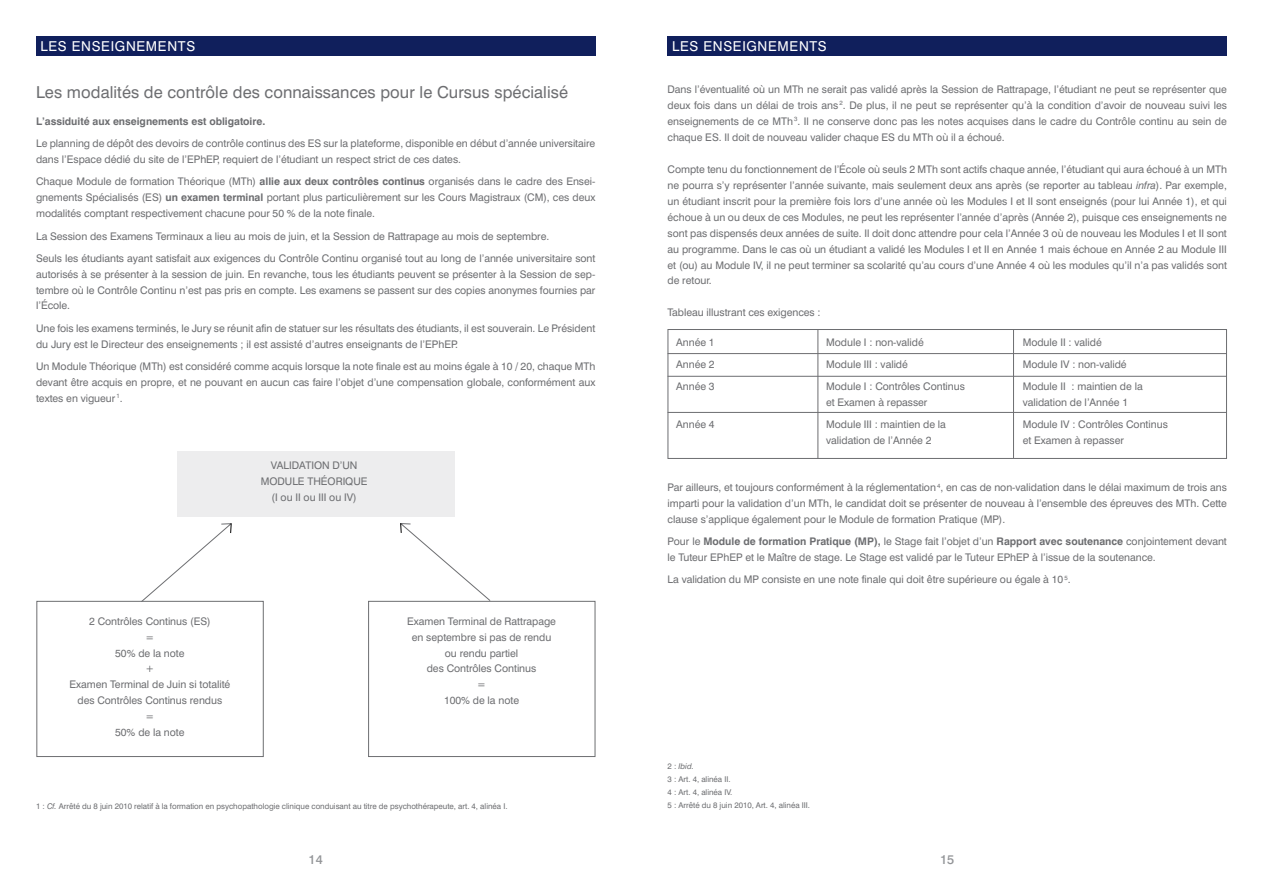
<style>
.page{position:relative;width:1263px;height:893px;background:#fff}
.page>*{position:absolute;margin:0;border:0;box-sizing:border-box;transform-origin:0 0}
.t1{font:16.5px "Swiss 721 Roman";letter-spacing:.005em;color:#6d6e71}
.t2{font:13.65px "Swiss 721 Roman";letter-spacing:.05em;color:#fff}
.t3{font:500 12.75px "Swiss 721";color:#939598}
.t4{font:10.5px/15.9px "Swiss 721 Roman";letter-spacing:-.005em;color:#6d6e71;text-align:justify}
.t5{font:700 10.5px "Swiss 721";letter-spacing:-.005em;color:#6d6e71}
.t6{font:7.95px/12.8px "Swiss 721 Roman";letter-spacing:-.005em;color:#6d6e71}
.t7{font:italic 7.95px "Swiss 721";color:#6d6e71}
.s1{font-family:"Swiss 721";font-weight:700}
.s2{font-family:"Swiss 721";font-style:italic}
.s3{font-family:"Swiss 721 Roman";font-weight:400}
.s4{font-family:"Swiss 721 Roman";font-style:normal}
</style>
<div class="page">
<div style="left:667px;top:36px;width:560px;height:20px;background:#101f5c"></div>
<div style="left:36px;top:36px;width:559px;height:20px;background:#101f5c"></div>
<div style="left:177px;top:451px;width:277px;height:65px;background:#ededee"></div>
<div style="left:36px;top:601px;width:228px;height:156px;background:#fff;border:1px solid #6d6e71"></div>
<div style="left:368px;top:601px;width:227px;height:156px;background:#fff;border:1px solid #6d6e71"></div>
<svg style="left:140px;top:523px;width:93px;height:80px"></svg>
<svg style="left:399px;top:523px;width:92px;height:79px"></svg>
<div style="left:668px;top:329px;width:559px;height:130px;border:1px solid #6d6e71"></div>
<hr style="left:667px;top:353px;width:560px;height:1px;background:#6d6e71">
<hr style="left:667px;top:376px;width:560px;height:1px;background:#6d6e71">
<hr style="left:667px;top:412px;width:560px;height:1px;background:#6d6e71">
<hr style="left:817px;top:329px;width:1px;height:130px;background:#6d6e71">
<hr style="left:1013px;top:329px;width:1px;height:129px;background:#6d6e71">
<h2 class="t2" style="left:41px;top:38px;width:156px">LES ENSEIGNEMENTS</h2>
<h1 class="t1" style="left:36px;top:82px;width:533px">Les modalités de contrôle des connaissances pour le Cursus spécialisé</h1>
<p class="t5" style="left:36px;top:115px;width:231px">L’assiduité aux enseignements est obligatoire.</p>
<p class="t4" style="left:36px;top:135px;width:561px">Le planning de dépôt des devoirs de contrôle continus des ES sur la plateforme, disponible en début d’année universitaire dans l’Espace dédié du site de l’EPhEP, requiert de l’étudiant un respect strict de ces dates.</p>
<p class="t4" style="left:36px;top:174px;width:561px">Chaque Module de formation Théorique (MTh) <span class="s1">allie aux deux contrôles continus</span> organisés dans le cadre des Ensei&shy;gnements Spécialisés (ES) <span class="s1">un examen terminal</span> portant plus particulièrement sur les Cours Magistraux (CM), ces deux modalités comptant respectivement chacune pour 50 % de la note finale.</p>
<p class="t4" style="left:36px;top:225px;width:561px;line-height:22.4px">La Session des Examens Terminaux a lieu au mois de juin, et la Session de Rattrapage au mois de septembre.<br>Seuls les étudiants ayant satisfait aux exigences du Contrôle Continu organisé tout au long de l’année universitaire sont</p>
<p class="t4" style="left:36px;top:266px;width:561px">autorisés à se présenter à la session de juin. En revanche, tous les étudiants peuvent se présenter à la Session de sep&shy;tembre où le Contrôle Continu n’est pas pris en compte. Les examens se passent sur des copies anonymes fournies par l’École.</p>
<p class="t4" style="left:36px;top:320px;width:561px">Une fois les examens terminés, le Jury se réunit afin de statuer sur les résultats des étudiants, il est souverain. Le Président du Jury est le Directeur des enseignements ; il est assisté d’autres enseignants de l’EPhEP.</p>
<p class="t4" style="left:36px;top:358px;width:561px">Un Module Théorique (MTh) est considéré comme acquis lorsque la note finale est au moins égale à 10 / 20, chaque MTh devant être acquis en propre, et ne pouvant en aucun cas faire l’objet d’une compensation globale, conformément aux textes en vigueur <sup>1</sup>.</p>
<p class="t4" style="left:261px;top:457px;width:108px;text-align:center">VALIDATION D’UN<br>MODULE THÉORIQUE (I ou II ou III ou IV)</p>
<p class="t4" style="left:69px;top:613px;width:162px;text-align:center">2 Contrôles Continus (ES)<br>=<br>50% de la note<br>+<br>Examen Terminal de Juin si totalité des Contrôles Continus rendus<br>=<br>50% de la note</p>
<p class="t4" style="left:407px;top:613px;width:150px;text-align:center">Examen Terminal de Rattrapage en septembre si pas de rendu ou rendu partiel<br>des Contrôles Continus<br>=<br>100% de la note</p>
<p class="t6" style="left:36px;top:799px;width:473px">1 : <span class="s2">Cf.</span> Arrêté du 8 juin 2010 relatif à la formation en psychopathologie clinique conduisant au titre de psychothérapeute, art. 4, alinéa I.</p>
<h2 class="t2" style="left:672px;top:38px;width:156px">LES ENSEIGNEMENTS</h2>
<p class="t4" style="left:667px;top:81px;width:561px">Dans l’éventualité où un MTh ne serait pas validé après la Session de Rattrapage, l’étudiant ne peut se représenter que deux fois dans un délai de trois ans <sup>2</sup>. De plus, il ne peut se représenter qu’à la condition d’avoir de nouveau suivi les enseignements de ce MTh <sup>3</sup>. Il ne conserve donc pas les notes acquises dans le cadre du Contrôle continu au sein de chaque ES. Il doit de nouveau valider chaque ES du MTh où il a échoué.</p>
<p class="t4" style="left:667px;top:161px;width:561px">Compte tenu du fonctionnement de l’École où seuls 2 MTh sont actifs chaque année, l’étudiant qui aura échoué à un MTh ne pourra s’y représenter l’année suivante, mais seulement deux ans après (se reporter au tableau <span class="s2">infra</span>). Par exemple, un étudiant inscrit pour la première fois lors d’une année où les Modules I et II sont enseignés (pour lui Année 1), et qui échoue à un ou deux de ces Modules, ne peut les représenter l’année d’après (Année 2), puisque ces enseignements ne sont pas dispensés deux années de suite. Il doit donc attendre pour cela l’Année 3 où de nouveau les Modules I et II sont au programme. Dans le cas où un étudiant a validé les Modules I et II en Année 1 mais échoue en Année 2 au Module III et (ou) au Module IV, il ne peut terminer sa scolarité qu’au cours d’une Année 4 où les modules qu’il n’a pas validés sont de retour.</p>
<p class="t4" style="left:667px;top:304px;width:155px">Tableau illustrant ces exigences :</p>
<p class="t4" style="left:676px;top:334px;width:40px">Année 1</p>
<p class="t4" style="left:826px;top:334px;width:99px">Module I : non-validé</p>
<p class="t4" style="left:1023px;top:334px;width:81px">Module II : validé</p>
<p class="t4" style="left:676px;top:356px;width:40px">Année 2</p>
<p class="t4" style="left:826px;top:356px;width:83px">Module III : validé</p>
<p class="t4" style="left:1023px;top:356px;width:105px">Module IV : non-validé</p>
<p class="t4" style="left:676px;top:378px;width:40px">Année 3</p>
<p class="t4" style="left:826px;top:378px;width:140px">Module I : Contrôles Continus</p>
<p class="t4" style="left:1023px;top:378px;width:122px">Module II : maintien de la</p>
<p class="t4" style="left:826px;top:394px;width:103px">et Examen à repasser</p>
<p class="t4" style="left:1023px;top:394px;width:107px">validation de l’Année 1</p>
<p class="t4" style="left:676px;top:417px;width:40px">Année 4</p>
<p class="t4" style="left:826px;top:417px;width:121px">Module III : maintien de la</p>
<p class="t4" style="left:1023px;top:417px;width:147px">Module IV : Contrôles Continus</p>
<p class="t4" style="left:826px;top:432px;width:107px">validation de l’Année 2</p>
<p class="t4" style="left:1023px;top:432px;width:103px">et Examen à repasser</p>
<p class="t4" style="left:667px;top:479px;width:561px">Par ailleurs, et toujours conformément à la réglementation <sup>4</sup>, en cas de non-validation dans le délai maximum de trois ans imparti pour la validation d’un MTh, le candidat doit se présenter de nouveau à l’ensemble des épreuves des MTh. Cette clause s’applique également pour le Module de formation Pratique (MP).</p>
<p class="t5" style="left:667px;top:535px;width:561px"><span class="s3">Pour le</span> Module de formation Pratique (MP), <span class="s3">le Stage fait l’objet d’un</span> Rapport avec soutenance <span class="s3">conjointement devant</span></p>
<p class="t4" style="left:667px;top:546px;width:490px;line-height:22.4px">le Tuteur EPhEP et le Maître de stage. Le Stage est validé par le Tuteur EPhEP à l’issue de la soutenance.<br>La validation du MP consiste en une note finale qui doit être supérieure ou égale à 10 <sup>5</sup>.</p>
<p class="t7" style="left:667px;top:762px;width:28px"><span class="s4">2 :</span> Ibid.</p>
<p class="t6" style="left:667px;top:773px;width:144px">3 : Art. 4, alinéa II.<br>4 : Art. 4, alinéa IV.<br>5 : Arrêté du 8 juin 2010, Art. 4, alinéa III.</p>
<p class="t3" style="left:309px;top:852px;width:16px">14</p>
<p class="t3" style="left:940px;top:852px;width:16px">15</p>
</div>
